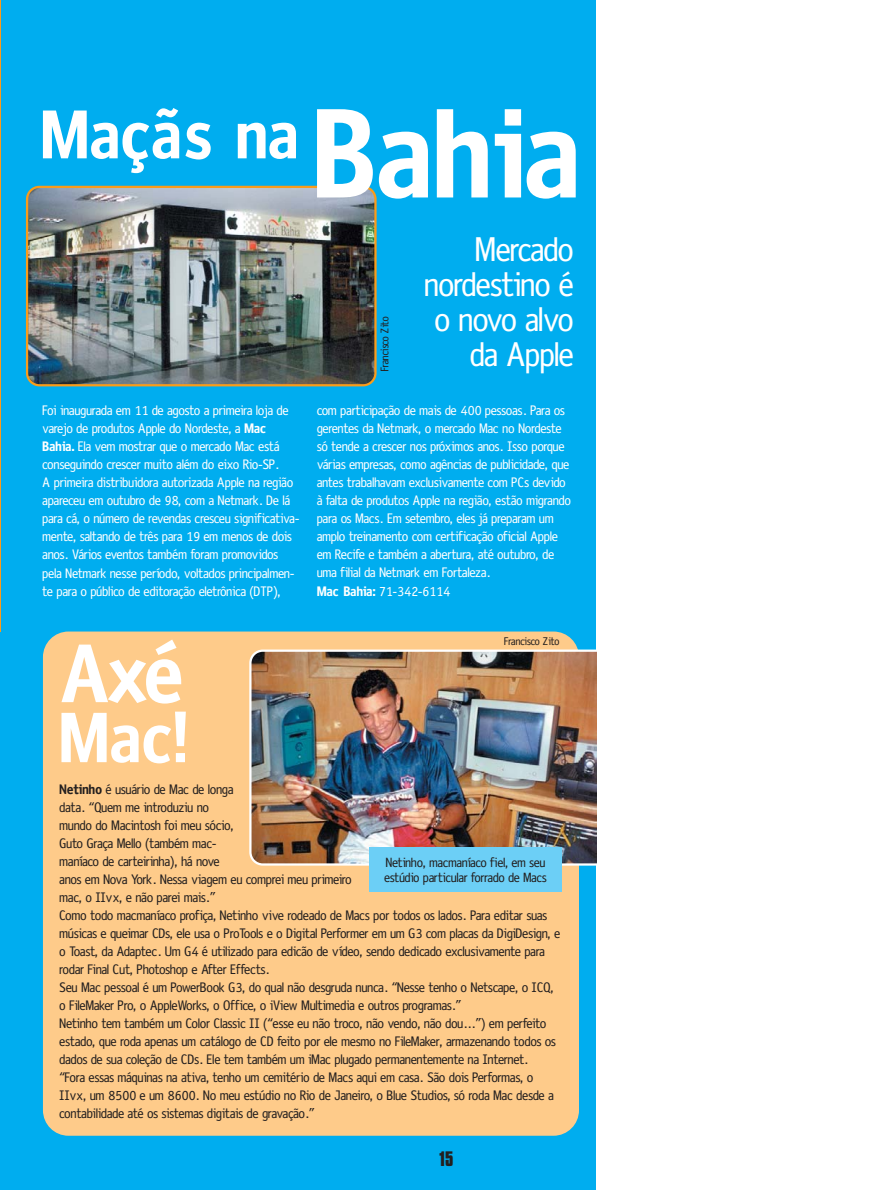
<style>
.page{position:relative;width:893px;height:1190px;background:#fff}
.page>*{position:absolute;margin:0;border:0;box-sizing:border-box;transform-origin:0 0}
.t1{font:700 128.85px "Obscena";color:#fff}
.t2{font:700 84px "Obscena";color:#fff}
.t3{font:700 72px "Obscena";color:#fff}
.t4{font:700 69.75px "Obscena";color:#fff}
.t5{font:34.65px/34.7px "Obscena";letter-spacing:-.01em;color:#fff;text-align:right}
.t6{font:700 18px "Compacta BT";color:#231f1f}
.t7{font:13.95px/18px "Obscena";color:#231f1f}
.t8{font:13.95px/18px "Obscena";color:#fff}
.t9{font:13.5px/15px "Obscena";color:#231f1f}
.t10{font:11.25px "Obscena";letter-spacing:-.005em;color:#231f1f}
.s1{font-weight:700}
</style>
<div class="page">
<div style="left:1px;top:0;width:595px;height:1190px;background:#00adef"></div>
<hr style="left:0;top:0;width:1px;height:631px;background:#f99c1b">
<img style="left:27px;top:187px;width:348px;height:198px;border-radius:12px">
<div style="left:26px;top:186px;width:350px;height:200px;border:2px solid #f99c1b;border-radius:12px"></div>
<div style="left:43px;top:631px;width:536px;height:504px;background:#fecb8a;border-radius:25px"></div>
<img style="left:252px;top:652px;width:345px;height:210px">
<div style="left:249px;top:649px;width:369px;height:216px;border:2px solid #fff;border-radius:12px"></div>
<div style="left:370px;top:847px;width:192px;height:45px;background:#6ccff6"></div>
<h3 class="t4" style="left:43px;top:111px;width:259px">Maçãs na</h3>
<h1 class="t1" style="left:317px;top:109px;width:269px">Bahia</h1>
<p class="t10" style="left:381px;top:371px;width:57px;rotate:-90deg">Francisco Zito</p>
<h3 class="t5" style="left:425px;top:236px;width:151px">Mercado nordestino é o novo alvo da Apple</h3>
<p class="t8" style="left:43px;top:403px;width:258px">Foi inaugurada em 11 de agosto a primeira loja de varejo de produtos Apple do Nordeste, a <span class="s1">Mac Bahia.</span> Ela vem mostrar que o mercado Mac está conseguindo crescer muito além do eixo Rio-SP.<br>A primeira distribuidora autorizada Apple na região apareceu em outubro de 98, com a Netmark. De lá para cá, o número de revendas cresceu significativa&shy;mente, saltando de três para 19 em menos de dois anos. Vários eventos também foram promovidos pela Netmark nesse período, voltados principalmen&shy;te para o público de editoração eletrônica (DTP),</p>
<p class="t8" style="left:317px;top:403px;width:255px">com participação de mais de 400 pessoas. Para os gerentes da Netmark, o mercado Mac no Nordeste só tende a crescer nos próximos anos. Isso porque várias empresas, como agências de publicidade, que antes trabalhavam exclusivamente com PCs devido à falta de produtos Apple na região, estão migrando para os Macs. Em setembro, eles já preparam um amplo treinamento com certificação oficial Apple em Recife e também a abertura, até outubro, de uma filial da Netmark em Fortaleza.<br><span class="s1">Mac Bahia:</span> 71-342-6114</p>
<h2 class="t2" style="left:61px;top:644px;width:126px">Axé</h2>
<h3 class="t3" style="left:61px;top:713px;width:128px">Mac!</h3>
<p class="t10" style="left:504px;top:637px;width:57px">Francisco Zito</p>
<p class="t7" style="left:60px;top:781px;width:502px"><span class="s1">Netinho</span> é usuário de Mac de longa<br>data. “Quem me introduziu no<br>mundo do Macintosh foi meu sócio,<br>Guto Graça Mello (também mac-<br>maníaco de carteirinha), há nove<br>anos em Nova York. Nessa viagem eu comprei meu primeiro<br>mac, o IIvx, e não parei mais.”<br>Como todo macmaníaco profiça, Netinho vive rodeado de Macs por todos os lados. Para editar suas músicas e queimar CDs, ele usa o ProTools e o Digital Performer em um G3 com placas da DigiDesign, e o Toast, da Adaptec. Um G4 é utilizado para edicão de vídeo, sendo dedicado exclusivamente para rodar Final Cut, Photoshop e After Effects.<br>Seu Mac pessoal é um PowerBook G3, do qual não desgruda nunca. “Nesse tenho o Netscape, o ICQ, o FileMaker Pro, o AppleWorks, o Office, o iView Multimedia e outros programas.”<br>Netinho tem também um Color Classic II (“esse eu não troco, não vendo, não dou...”) em perfeito estado, que roda apenas um catálogo de CD feito por ele mesmo no FileMaker, armazenando todos os dados de sua coleção de CDs. Ele tem também um iMac plugado permanentemente na Internet.<br>“Fora essas máquinas na ativa, tenho um cemitério de Macs aqui em casa. São dois Performas, o IIvx, um 8500 e um 8600. No meu estúdio no Rio de Janeiro, o Blue Studios, só roda Mac desde a contabilidade até os sistemas digitais de gravação.”</p>
<p class="t9" style="left:384px;top:856px;width:164px">Netinho, macmaníaco fiel, em seu estúdio particular forrado de Macs</p>
<p class="t6" style="left:439px;top:1150px;width:15px">15</p>
</div>
